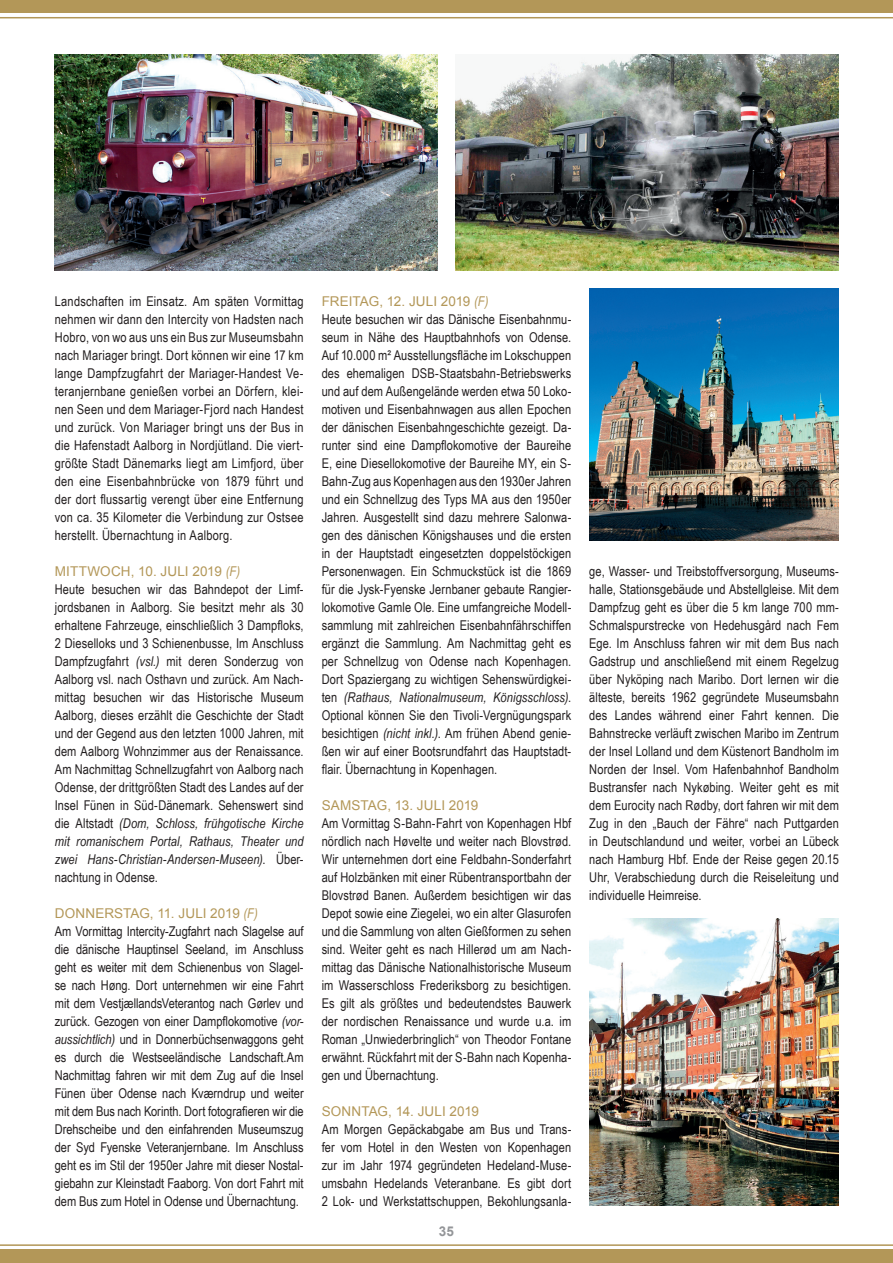
<style>
.page{position:relative;width:893px;height:1263px;background:#fff}
.page>*{position:absolute;margin:0;border:0;box-sizing:border-box;transform-origin:0 0}
.t1{font:13.5px/18px "Arial Narrow";letter-spacing:.005em;color:#231f20;text-align:justify}
.t2{font:13.5px "Arial";letter-spacing:.005em;color:#b39758}
.t3{font:700 13.5px "Arial";color:#939598}
.s1{font-family:"Arial Narrow";font-style:italic}
.s2{font-style:italic}
</style>
<div class="page">
<div style="left:0;top:0;width:893px;height:13px;background:#b39758"></div>
<hr style="left:0;top:17px;width:893px;height:1px;background:#b39758">
<hr style="left:0;top:1244px;width:893px;height:2px;background:#b39758">
<div style="left:0;top:1250px;width:893px;height:13px;background:#b39758"></div>
<img style="left:455px;top:55px;width:384px;height:215px">
<img style="left:589px;top:288px;width:250px;height:252px">
<img style="left:589px;top:918px;width:250px;height:287px">
<img style="left:54px;top:54px;width:383px;height:216px">
<p class="t1" style="left:55px;top:292px;width:250px">Landschaften im Einsatz. Am späten Vormittag nehmen wir dann den Intercity von Hadsten nach Hobro, von wo aus uns ein Bus zur Museumsbahn nach Mariager bringt. Dort können wir eine 17 km lange Dampfzugfahrt der Mariager-Handest Ve&shy;teranjernbane genießen vorbei an Dörfern, klei&shy;nen Seen und dem Mariager-Fjord nach Handest und zurück. Von Mariager bringt uns der Bus in die Hafenstadt Aalborg in Nordjütland. Die viert&shy;größte Stadt Dänemarks liegt am Limfjord, über den eine Eisenbahnbrücke von 1879 führt und der dort flussartig verengt über eine Entfernung von ca. 35 Kilometer die Verbindung zur Ostsee herstellt. Übernachtung in Aalborg.</p>
<p class="t2" style="left:55px;top:562px;width:21px">MITTWO</p>
<p class="t2" style="left:111px;top:562px;width:131px">CH , 10. JULI 2019 <span class="s1">(F)</span></p>
<p class="t1" style="left:55px;top:580px;width:250px">Heute besuchen wir das Bahndepot der Limf&shy;jordsbanen in Aalborg. Sie besitzt mehr als 30 erhaltene Fahrzeuge, einschließlich 3 Dampfloks, 2 Dieselloks und 3 Schienenbusse, Im Anschluss Dampfzugfahrt <span class="s2">(vsl.)</span> mit deren Sonderzug von Aalborg vsl. nach Osthavn und zurück. Am Nach&shy;mittag besuchen wir das Historische Museum Aalborg, dieses erzählt die Geschichte der Stadt und der Gegend aus den letzten 1000 Jahren, mit dem Aalborg Wohnzimmer aus der Renaissance.<br>Am Nachmittag Schnellzugfahrt von Aalborg nach Odense, der drittgrößten Stadt des Landes auf der Insel Fünen in Süd-Dänemark. Sehenswert sind die Altstadt <span class="s2">(Dom, Schloss, frühgotische Kirche mit romanischem Portal, Rathaus, Theater und zwei Hans-Christian-Andersen-Museen)</span>. Über&shy;nachtung in Odense.</p>
<p class="t2" style="left:55px;top:904px;width:21px">DONNERSTAG</p>
<p class="t2" style="left:150px;top:904px;width:110px">, 11. JULI 2019 <span class="s1">(F)</span></p>
<p class="t1" style="left:55px;top:922px;width:250px">Am Vormittag Intercity-Zugfahrt nach Slagelse auf die dänische Hauptinsel Seeland, im Anschluss geht es weiter mit dem Schienenbus von Slagel&shy;se nach Høng. Dort unternehmen wir eine Fahrt mit dem VestjællandsVeterantog nach Gørlev und zurück. Gezogen von einer Dampflokomotive <span class="s2">(vor&shy;aussichtlich)</span> und in Donnerbüchsenwaggons geht es durch die Westseeländische Landschaft.Am Nachmittag fahren wir mit dem Zug auf die Insel Fünen über Odense nach Kværndrup und weiter mit dem Bus nach Korinth. Dort fotografieren wir die Drehscheibe und den einfahrenden Museumszug der Syd Fyenske Veteranjernbane. Im Anschluss geht es im Stil der 1950er Jahre mit dieser Nostal&shy;giebahn zur Kleinstadt Faaborg. Von dort Fahrt mit dem Bus zum Hotel in Odense und Übernachtung.</p>
<p class="t2" style="left:322px;top:292px;width:18px">FREITAG</p>
<p class="t2" style="left:379px;top:292px;width:111px">, 12. JULI 2019 <span class="s1">(F)</span></p>
<p class="t1" style="left:322px;top:310px;width:251px">Heute besuchen wir das Dänische Eisenbahnmu&shy;seum in Nähe des Hauptbahnhofs von Odense.<br>Auf 10.000 m² Ausstellungsfläche im Lokschuppen des ehemaligen DSB-Staatsbahn-Betriebswerks und auf dem Außengelände werden etwa 50 Loko&shy;motiven und Eisenbahnwagen aus allen Epochen der dänischen Eisenbahngeschichte gezeigt. Da&shy;runter sind eine Dampflokomotive der Baureihe E, eine Diesellokomotive der Baureihe MY, ein S-Bahn-Zug aus Kopenhagen aus den 1930er Jahren und ein Schnellzug des Typs MA aus den 1950er Jahren. Ausgestellt sind dazu mehrere Salonwa&shy;gen des dänischen Königshauses und die ersten in der Hauptstadt eingesetzten doppelstöckigen Personenwagen. Ein Schmuckstück ist die 1869 für die Jysk-Fyenske Jernbaner gebaute Rangier&shy;lokomotive Gamle Ole. Eine umfangreiche Modell&shy;sammlung mit zahlreichen Eisenbahnfährschiffen ergänzt die Sammlung. Am Nachmittag geht es per Schnellzug von Odense nach Kopenhagen.<br>Dort Spaziergang zu wichtigen Sehenswürdigkei&shy;ten <span class="s2">(Rathaus, Nationalmuseum, Königsschloss)</span>.<br>Optional können Sie den Tivoli-Vergnügungspark besichtigen <span class="s2">(nicht inkl.)</span>. Am frühen Abend genie&shy;ßen wir auf einer Bootsrundfahrt das Hauptstadt&shy;flair. Übernachtung in Kopenhagen.</p>
<p class="t2" style="left:322px;top:796px;width:20px">SAMSTAG</p>
<p class="t2" style="left:387px;top:796px;width:93px">, 13. JULI 2019</p>
<p class="t1" style="left:322px;top:813px;width:251px">Am Vormittag S-Bahn-Fahrt von Kopenhagen Hbf nördlich nach Høvelte und weiter nach Blovstrød.<br>Wir unternehmen dort eine Feldbahn-Sonderfahrt auf Holzbänken mit einer Rübentransportbahn der Blovstrød Banen. Außerdem besichtigen wir das Depot sowie eine Ziegelei, wo ein alter Glasurofen und die Sammlung von alten Gießformen zu sehen sind. Weiter geht es nach Hillerød um am Nach&shy;mittag das Dänische Nationalhistorische Museum im Wasserschloss Frederiksborg zu besichtigen.<br>Es gilt als größtes und bedeutendstes Bauwerk der nordischen Renaissance und wurde u.a. im Roman „Unwiederbringlich“ von Theodor Fontane erwähnt. Rückfahrt mit der S-Bahn nach Kopenha&shy;gen und Übernachtung.</p>
<p class="t2" style="left:322px;top:1102px;width:20px">SONNTAG</p>
<p class="t2" style="left:388px;top:1102px;width:92px">, 14. JULI 2019</p>
<p class="t1" style="left:322px;top:1119px;width:251px">Am Morgen Gepäckabgabe am Bus und Trans&shy;fer vom Hotel in den Westen von Kopenhagen zur im Jahr 1974 gegründeten Hedeland-Muse&shy;umsbahn Hedelands Veteranbane. Es gibt dort 2 Lok- und Werkstattschuppen, Bekohlungsanla-</p>
<p class="t3" style="left:439px;top:1222px;width:17px">35</p>
<p class="t1" style="left:589px;top:562px;width:251px">ge, Wasser- und Treibstoffversorgung, Museums&shy;halle, Stationsgebäude und Abstellgleise. Mit dem Dampfzug geht es über die 5 km lange 700 mm-Schmalspurstrecke von Hedehusgård nach Fem Ege. Im Anschluss fahren wir mit dem Bus nach Gadstrup und anschließend mit einem Regelzug über Nyköping nach Maribo. Dort lernen wir die älteste, bereits 1962 gegründete Museumsbahn des Landes während einer Fahrt kennen. Die Bahnstrecke verläuft zwischen Maribo im Zentrum der Insel Lolland und dem Küstenort Bandholm im Norden der Insel. Vom Hafenbahnhof Bandholm Bustransfer nach Nykøbing. Weiter geht es mit dem Eurocity nach Rødby, dort fahren wir mit dem Zug in den „Bauch der Fähre“ nach Puttgarden in Deutschlandund und weiter, vorbei an Lübeck nach Hamburg Hbf. Ende der Reise gegen 20.15<br>Uhr, Verabschiedung durch die Reiseleitung und individuelle Heimreise.</p>
</div>
